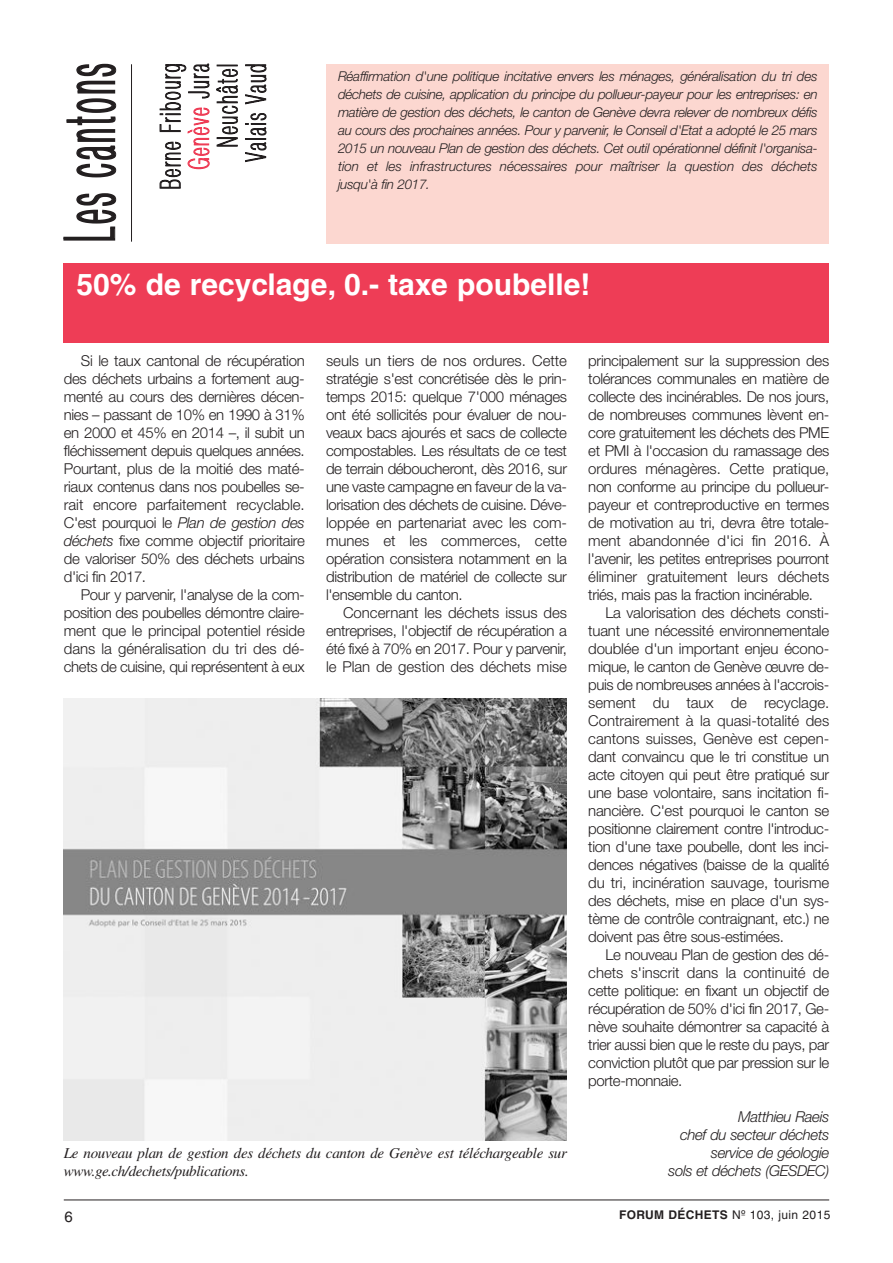
<style>
.page{position:relative;width:893px;height:1263px;background:#fff}
.page>*{position:absolute;margin:0;border:0;box-sizing:border-box;transform-origin:0 0}
.t1{font:300 71.4px "Helvetica Neue";letter-spacing:.165em;color:#231f20;scale:.36 1}
.t2{font:700 30px "Helvetica";color:#fff}
.t3{font:100 28.5px/28.5px "Helvetica Neue";letter-spacing:.16em;color:#231f20;text-align:right;scale:.53 1}
.t4{font:300 15px/18px "Helvetica Neue";letter-spacing:-.025em;color:#231f20;text-align:justify}
.t5{font:italic 15px/18px "Times";letter-spacing:-.02em;color:#231f20}
.t6{font:italic 300 15px/18px "Helvetica Neue";letter-spacing:-.025em;color:#231f20;text-align:right}
.t7{font:15px "Helvetica";color:#231f20}
.t8{font:italic 300 13.5px/18px "Helvetica Neue";letter-spacing:-.005em;color:#231f20;text-align:justify}
.t9{font:12px "Helvetica";letter-spacing:.03em;color:#231f20}
.s1{color:#ee3d56}
.s2{font-style:italic}
.s3{font-weight:700}
</style>
<div class="page">
<hr style="left:64px;top:1199px;width:765px;height:1px;background:#231f20">
<div style="left:327px;top:64px;width:502px;height:180px;background:#fcd7d0"></div>
<hr style="left:131px;top:64px;width:1px;height:178px;background:#231f20">
<div style="left:64px;top:264px;width:765px;height:79px;background:#ee3d56"></div>
<img style="left:64px;top:699px;width:503px;height:442px">
<h1 class="t1" style="left:46px;top:241px;width:494px;rotate:-90deg">Les cantons</h1>
<h3 class="t3" style="left:156px;top:189px;width:237px;rotate:-90deg">Berne Fribourg<br><span class="s1">Genève</span> Jura<br>Neuchâtel<br>Valais Vaud</h3>
<h2 class="t2" style="left:77px;top:267px;width:515px">50% de recyclage, 0.- taxe poubelle!</h2>
<p class="t8" style="left:338px;top:67px;width:481px">Réaffirmation d'une politique incitative envers les ménages, généralisation du tri des déchets de cuisine, application du principe du pollueur-payeur pour les entreprises: en matière de gestion des déchets, le canton de Genève devra relever de nombreux défis au cours des prochaines années. Pour y parvenir, le Conseil d'Etat a adopté le 25 mars 2015 un nouveau Plan de gestion des déchets. Cet outil opérationnel définit l'organisa&shy;tion et les infrastructures nécessaires pour maîtriser la question des déchets jusqu'à fin 2017.</p>
<p class="t4" style="left:64px;top:351px;width:242px;text-indent:17px">Si le taux cantonal de récupération des déchets urbains a fortement aug&shy;menté au cours des dernières décen&shy;nies – passant de 10% en 1990 à 31% en 2000 et 45% en 2014 –, il subit un fléchissement depuis quelques années.<br>Pourtant, plus de la moitié des maté&shy;riaux contenus dans nos poubelles se&shy;rait encore parfaitement recyclable.<br>C'est pourquoi le <span class="s2">Plan de gestion des déchets</span> fixe comme objectif prioritaire de valoriser 50% des déchets urbains d'ici fin 2017.</p>
<p class="t4" style="left:64px;top:585px;width:242px;text-indent:17px">Pour y parvenir, l'analyse de la com&shy;position des poubelles démontre claire&shy;ment que le principal potentiel réside dans la généralisation du tri des dé&shy;chets de cuisine, qui représentent à eux</p>
<p class="t4" style="left:326px;top:351px;width:242px">seuls un tiers de nos ordures. Cette stratégie s'est concrétisée dès le prin&shy;temps 2015: quelque 7'000 ménages ont été sollicités pour évaluer de nou&shy;veaux bacs ajourés et sacs de collecte compostables. Les résultats de ce test de terrain déboucheront, dès 2016, sur une vaste campagne en faveur de la va&shy;lorisation des déchets de cuisine. Déve&shy;loppée en partenariat avec les com&shy;munes et les commerces, cette opération consistera notamment en la distribution de matériel de collecte sur l'ensemble du canton.</p>
<p class="t4" style="left:326px;top:603px;width:242px;text-indent:17px">Concernant les déchets issus des entreprises, l'objectif de récupération a été fixé à 70% en 2017. Pour y parvenir, le Plan de gestion des déchets mise</p>
<p class="t5" style="left:64px;top:1144px;width:505px">Le nouveau plan de gestion des déchets du canton de Genève est téléchargeable sur www.ge.ch/dechets/publications.</p>
<p class="t4" style="left:588px;top:351px;width:242px">principalement sur la suppression des tolérances communales en matière de collecte des incinérables. De nos jours, de nombreuses communes lèvent en&shy;core gratuitement les déchets des PME et PMI à l'occasion du ramassage des ordures ménagères. Cette pratique, non conforme au principe du pollueur&shy;payeur et contreproductive en termes de motivation au tri, devra être totale&shy;ment abandonnée d'ici fin 2016. À l'avenir, les petites entreprises pourront éliminer gratuitement leurs déchets triés, mais pas la fraction incinérable.</p>
<p class="t4" style="left:588px;top:603px;width:242px;text-indent:17px">La valorisation des déchets consti&shy;tuant une nécessité environnementale doublée d'un important enjeu écono&shy;mique, le canton de Genève œuvre de&shy;puis de nombreuses années à l'accrois&shy;sement du taux de recyclage.<br>Contrairement à la quasi-totalité des cantons suisses, Genève est cepen&shy;dant convaincu que le tri constitue un acte citoyen qui peut être pratiqué sur une base volontaire, sans incitation fi&shy;nancière. C'est pourquoi le canton se positionne clairement contre l'introduc&shy;tion d'une taxe poubelle, dont les inci&shy;dences négatives (baisse de la qualité du tri, incinération sauvage, tourisme des déchets, mise en place d'un sys&shy;tème de contrôle contraignant, etc.) ne doivent pas être sous-estimées.</p>
<p class="t4" style="left:588px;top:945px;width:242px;text-indent:17px">Le nouveau Plan de gestion des dé&shy;chets s'inscrit dans la continuité de cette politique: en fixant un objectif de récupération de 50% d'ici fin 2017, Ge&shy;nève souhaite démontrer sa capacité à trier aussi bien que le reste du pays, par conviction plutôt que par pression sur le porte-monnaie.</p>
<p class="t6" style="left:668px;top:1107px;width:162px">Matthieu Raeis<br>chef du secteur déchets service de géologie<br>sols et déchets (GESDEC)</p>
<p class="t7" style="left:64px;top:1208px;width:10px">6</p>
<p class="t9" style="left:619px;top:1207px;width:213px"><span class="s3">FORUM DÉCHETS</span> Nº 103, juin 2015</p>
</div>
